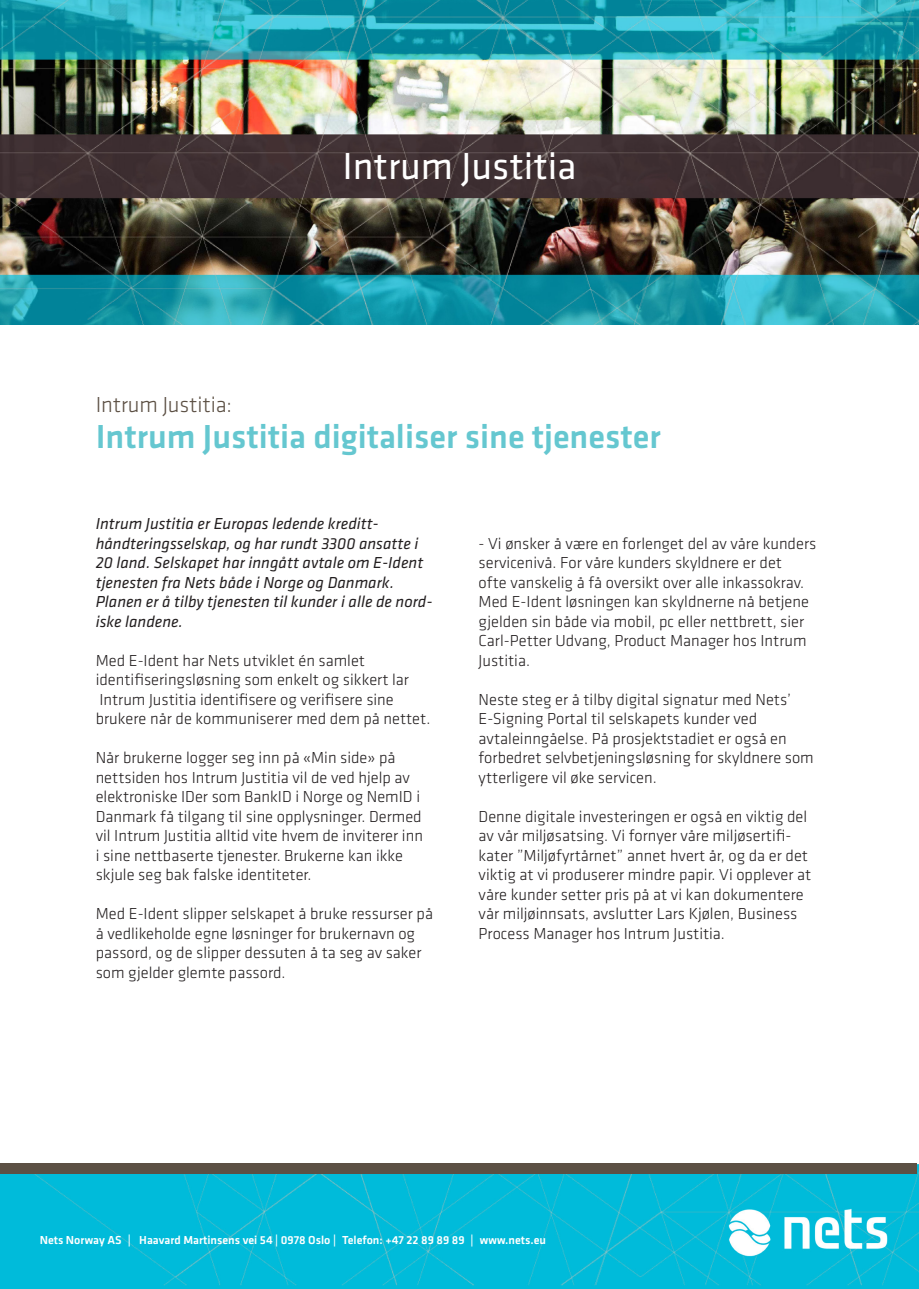
<style>
.page{position:relative;width:919px;height:1289px;background:#fff}
.page>*{position:absolute;margin:0;border:0;box-sizing:border-box;transform-origin:0 0}
.t1{font:39px "Klavika";color:#fff}
.t2{font:500 34.5px "Klavika";color:#65c7d0}
.t3{font:300 22.5px "Klavika";letter-spacing:-.005em;color:#5c5044}
.t4{font:300 16.5px/19.5px "Klavika";color:#231f20}
.t5{font:italic 16.5px/19.5px "Klavika";color:#231f20}
.t6{font:500 12px "Klavika";color:#fff}
</style>
<div class="page">
<img style="left:0;top:1163px;width:918px;height:125px">
<img style="left:0;top:0;width:918px;height:324px">
<div style="left:0;top:1163px;width:916px;height:11px;background:#5c5044"></div>
<p class="t1" style="left:342px;top:140px;width:235px">Intrum Justitia</p>
<p class="t3" style="left:96px;top:390px;width:138px">Intrum Justitia:</p>
<p class="t2" style="left:96px;top:413px;width:566px">Intrum Justitia digitaliser sine tjenester</p>
<p class="t5" style="left:96px;top:513px;width:284px">Intrum Justitia er Europas ledende kreditt-</p>
<p class="t5" style="left:96px;top:533px;width:338px">håndteringsselskap, og har rundt 3300 ansatte i 20 land. Selskapet har inngått avtale om E-Ident tjenesten fra Nets både i Norge og Danmark.<br>Planen er å tilby tjenesten til kunder i alle de nord&shy;iske landene.</p>
<p class="t4" style="left:96px;top:650px;width:271px">Med E-Ident har Nets utviklet én samlet</p>
<p class="t4" style="left:96px;top:670px;width:315px">identifiseringsløsning som enkelt og sikkert lar</p>
<p class="t4" style="left:96px;top:689px;width:336px">Intrum Justitia identifisere og verifisere sine brukere når de kommuniserer med dem på nettet.</p>
<p class="t4" style="left:96px;top:748px;width:329px">Når brukerne logger seg inn på «Min side» på nettsiden hos Intrum Justitia vil de ved hjelp av elektroniske IDer som BankID i Norge og NemID i Danmark få tilgang til sine opplysninger. Dermed vil Intrum Justitia alltid vite hvem de inviterer inn i sine nettbaserte tjenester. Brukerne kan ikke skjule seg bak falske identiteter.</p>
<p class="t4" style="left:96px;top:904px;width:339px">Med E-Ident slipper selskapet å bruke ressurser på å vedlikeholde egne løsninger for brukernavn og passord, og de slipper dessuten å ta seg av saker som gjelder glemte passord.</p>
<p class="t4" style="left:478px;top:533px;width:339px">- Vi ønsker å være en forlenget del av våre kunders servicenivå. For våre kunders skyldnere er det<br>ofte vanskelig å få oversikt over alle inkassokrav.<br>Med E-Ident løsningen kan skyldnerne nå betjene gjelden sin både via mobil, pc eller nettbrett, sier Carl-Petter Udvang, Product Manager hos Intrum Justitia.</p>
<p class="t4" style="left:478px;top:689px;width:336px">Neste steg er å tilby digital signatur med Nets’ E-Signing Portal til selskapets kunder ved avtaleinngåelse. På prosjektstadiet er også en forbedret selvbetjeningsløsning for skyldnere som ytterligere vil øke servicen.</p>
<p class="t4" style="left:478px;top:806px;width:334px">Denne digitale investeringen er også en viktig del av vår miljøsatsing. Vi fornyer våre miljøsertifi&shy;kater ”Miljøfyrtårnet” annet hvert år, og da er det viktig at vi produserer mindre papir. Vi opplever at våre kunder setter pris på at vi kan dokumentere vår miljøinnsats, avslutter Lars Kjølen, Business Process Manager hos Intrum Justitia.</p>
<p class="t6" style="left:40px;top:1232px;width:508px">Nets Norway AS | Haavard Martinsens vei 54 | 0978 Oslo | Telefon: +47 22 89 89 89 | www.nets.eu</p>
</div>
